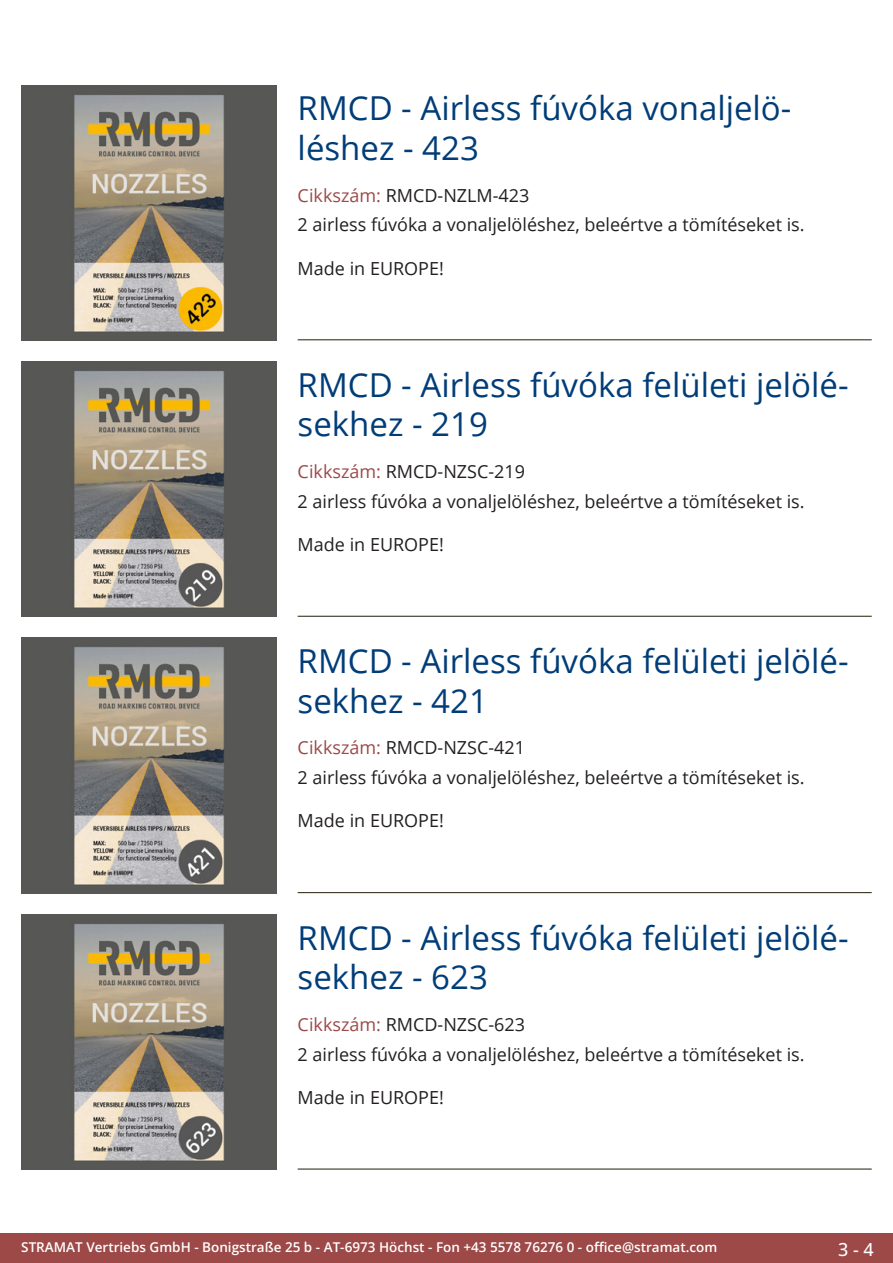
<style>
.page{position:relative;width:893px;height:1263px;background:#fff}
.page>*{position:absolute;margin:0;border:0;box-sizing:border-box;transform-origin:0 0}
.Produkttitel{font:33px/39.6px "Open Sans";color:#003d78}
.Beschreibung_Text{font:18px "Open Sans";color:#231f20}
.TechDaten_Überschrif{font:18px "Open Sans";color:#231f20}
.t1{font:500 18px "Open Sans";color:#fff}
.t2{font:600 13.5px "Open Sans";color:#fff}
.s1{color:#9c4948}
</style>
<div class="page">
<div style="left:0;top:1233px;width:893px;height:30px;background:#9c4948"></div>
<hr style="left:298px;top:340px;width:574px;height:1px;background:#201d08">
<hr style="left:298px;top:616px;width:574px;height:1px;background:#201d08">
<hr style="left:298px;top:892px;width:574px;height:1px;background:#201d08">
<hr style="left:298px;top:1169px;width:574px;height:1px;background:#201d08">
<img style="left:21px;top:85px;width:255px;height:255px">
<img style="left:21px;top:361px;width:255px;height:256px">
<img style="left:21px;top:638px;width:255px;height:255px">
<img style="left:21px;top:914px;width:255px;height:255px">
<p class="Produkttitel" style="left:298px;top:88px;width:493px">RMCD - Airless fúvóka vonaljelö&shy;léshez - 423</p>
<p class="TechDaten_Überschrif" style="left:298px;top:183px;width:233px"><span class="s1">Cikkszám:</span> RMCD-NZLM-423</p>
<p class="Beschreibung_Text" style="left:298px;top:212px;width:508px">2 airless fúvóka a vonaljelöléshez, beleértve a tömítéseket is.</p>
<p class="Beschreibung_Text" style="left:298px;top:256px;width:148px">Made in EUROPE!</p>
<p class="Produkttitel" style="left:298px;top:364px;width:550px">RMCD - Airless fúvóka felületi jelölé&shy;sekhez - 219</p>
<p class="TechDaten_Überschrif" style="left:298px;top:459px;width:229px"><span class="s1">Cikkszám:</span> RMCD-NZSC-219</p>
<p class="Beschreibung_Text" style="left:298px;top:489px;width:508px">2 airless fúvóka a vonaljelöléshez, beleértve a tömítéseket is.</p>
<p class="Beschreibung_Text" style="left:298px;top:532px;width:148px">Made in EUROPE!</p>
<p class="Produkttitel" style="left:298px;top:640px;width:550px">RMCD - Airless fúvóka felületi jelölé&shy;sekhez - 421</p>
<p class="TechDaten_Überschrif" style="left:298px;top:735px;width:229px"><span class="s1">Cikkszám:</span> RMCD-NZSC-421</p>
<p class="Beschreibung_Text" style="left:298px;top:765px;width:508px">2 airless fúvóka a vonaljelöléshez, beleértve a tömítéseket is.</p>
<p class="Beschreibung_Text" style="left:298px;top:808px;width:148px">Made in EUROPE!</p>
<p class="Produkttitel" style="left:298px;top:917px;width:550px">RMCD - Airless fúvóka felületi jelölé&shy;sekhez - 623</p>
<p class="TechDaten_Überschrif" style="left:298px;top:1012px;width:229px"><span class="s1">Cikkszám:</span> RMCD-NZSC-623</p>
<p class="Beschreibung_Text" style="left:298px;top:1042px;width:508px">2 airless fúvóka a vonaljelöléshez, beleértve a tömítéseket is.</p>
<p class="Beschreibung_Text" style="left:298px;top:1085px;width:148px">Made in EUROPE!</p>
<p class="t2" style="left:21px;top:1238px;width:698px">STRAMAT Vertriebs GmbH - Bonigstraße 25 b - AT-6973 Höchst - Fon +43 5578 76276 0 - office@stramat.com</p>
<p class="t1" style="left:838px;top:1237px;width:37px">3 - 4</p>
</div>
